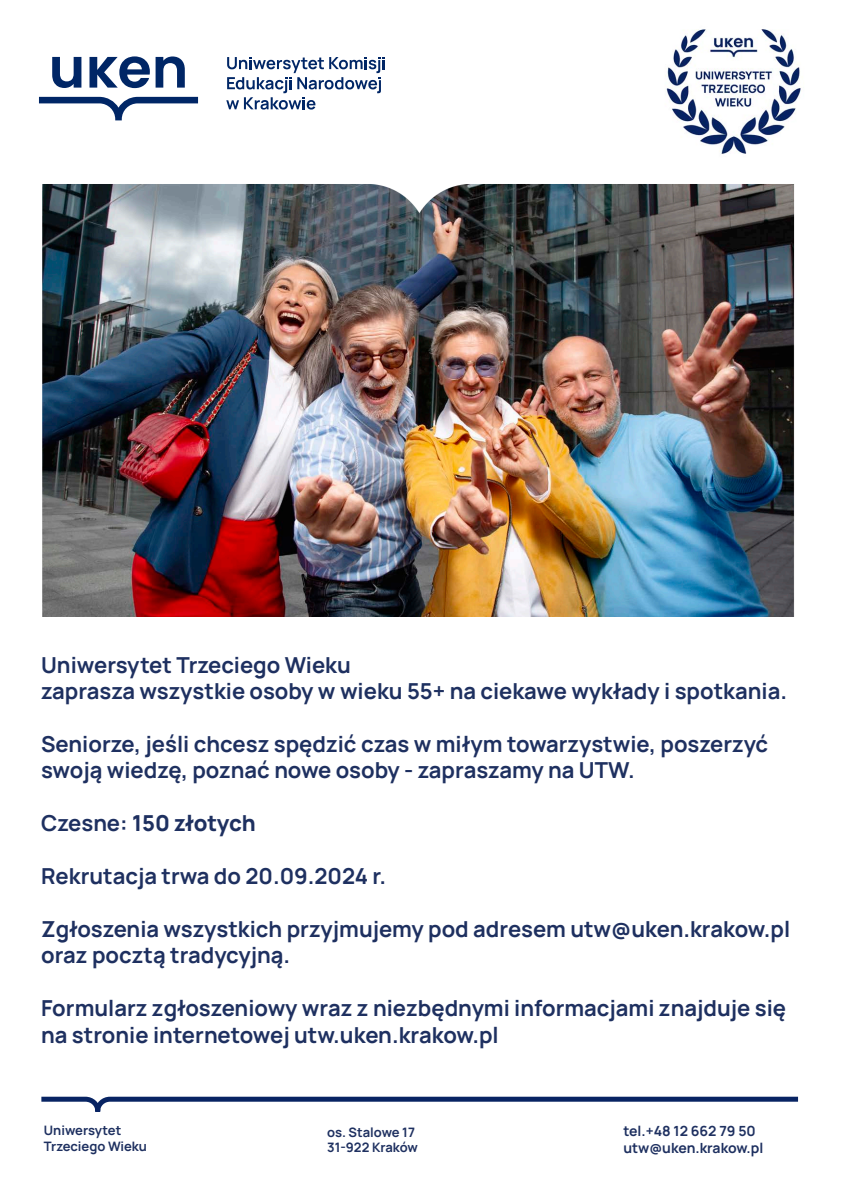
<style>
.page{position:relative;width:842px;height:1191px;background:#fff}
.page>*{position:absolute;margin:0;border:0;box-sizing:border-box;transform-origin:0 0}
.t1{font:700 22px/26.4px "Manrope";color:#1e3060}
.t2{font:800 22px "Manrope";letter-spacing:-.01em;color:#1e3060}
.t3{font:700 14px "Manrope";color:#1e3060}
.t4{font:700 13px "Manrope";color:#1e3060}
.s1{font-weight:700}
</style>
<div class="page">
<img style="left:39px;top:56px;width:756px;height:561px">
<img style="left:658px;top:29px;width:143px;height:138px">
<svg style="left:39px;top:97px;width:159px;height:23px"></svg>
<svg style="left:52px;top:57px;width:29px;height:31px"></svg>
<svg style="left:156px;top:56px;width:29px;height:32px"></svg>
<svg style="left:89px;top:56px;width:61px;height:32px"></svg>
<svg style="left:226px;top:57px;width:159px;height:53px"></svg>
<svg style="left:41px;top:1096px;width:758px;height:16px"></svg>
<p class="t1" style="left:41px;top:650px;width:311px">Uniwersytet Trzeciego Wieku</p>
<p class="t1" style="left:41px;top:676px;width:747px">zaprasza wszystkie osoby w wieku 55+ na ciekawe wykłady i spotkania.</p>
<p class="t1" style="left:41px;top:729px;width:729px">Seniorze, jeśli chcesz spędzić czas w miłym towarzystwie, poszerzyć swoją wiedzę, poznać nowe osoby - zapraszamy na UTW.</p>
<p class="t2" style="left:41px;top:804px;width:216px"><span class="s1">Czesne:</span> 150 złotych</p>
<p class="t1" style="left:41px;top:861px;width:347px">Rekrutacja trwa do 20.09.2024 r.</p>
<p class="t1" style="left:41px;top:914px;width:750px">Zgłoszenia wszystkich przyjmujemy pod adresem utw@uken.krakow.pl oraz pocztą tradycyjną.</p>
<p class="t1" style="left:41px;top:993px;width:746px">Formularz zgłoszeniowy wraz z niezbędnymi informacjami znajduje się na stronie internetowej utw.uken.krakow.pl</p>
<p class="t4" style="left:44px;top:1119px;width:79px">Uniwersytet</p>
<p class="t4" style="left:44px;top:1135px;width:105px">Trzeciego Wieku</p>
<p class="t4" style="left:327px;top:1121px;width:89px">os. Stalowe 17</p>
<p class="t4" style="left:327px;top:1136px;width:92px">31-922 Kraków</p>
<p class="t3" style="left:623px;top:1119px;width:134px">tel.+48 12 662 79 50</p>
<p class="t3" style="left:623px;top:1136px;width:141px">utw@uken.krakow.pl</p>
</div>
